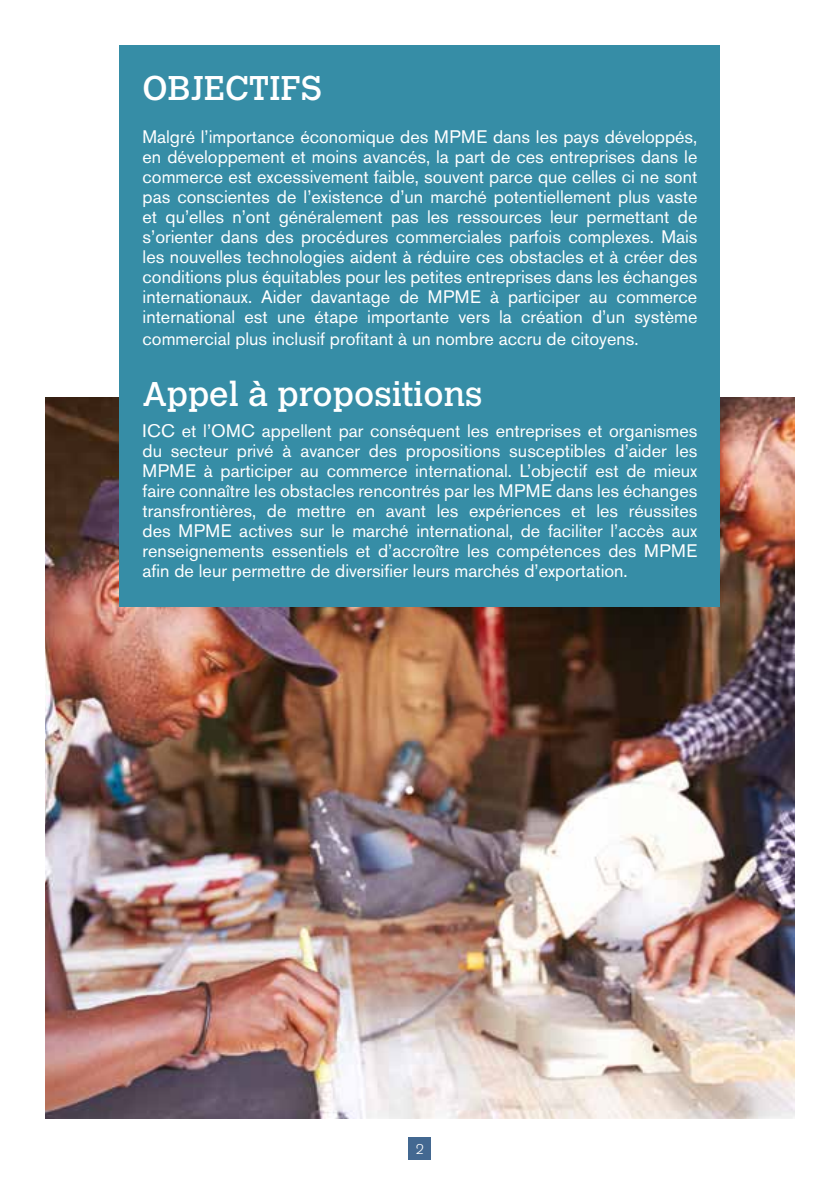
<style>
.page{position:relative;width:840px;height:1191px;background:#fff}
.page>*{position:absolute;margin:0;border:0;box-sizing:border-box;transform-origin:0 0}
.t1{font:34px "Calvert MT Std";color:#fff}
.t2{font:18px/20px "Akzidenz Grotesk BE";color:#fff;text-align:justify}
.t3{font:300 14px "Akzidenz Grotesk BE";color:#fff}
</style>
<div class="page">
<div style="left:408px;top:1137px;width:23px;height:22px;background:#436891"></div>
<img style="left:45px;top:397px;width:749px;height:722px">
<div style="left:120px;top:45px;width:599px;height:562px;background:#368da6"></div>
<h1 class="t1" style="left:142px;top:69px;width:181px">OBJECTIFS</h1>
<p class="t2" style="left:142px;top:127px;width:556px">Malgré l’importance économique des MPME dans les pays développés, en développement et moins avancés, la part de ces entreprises dans le commerce est excessivement faible, souvent parce que celles ci ne sont pas conscientes de l’existence d’un marché potentiellement plus vaste et qu’elles n’ont généralement pas les ressources leur permettant de s’orienter dans des procédures commerciales parfois complexes. Mais les nouvelles technologies aident à réduire ces obstacles et à créer des conditions plus équitables pour les petites entreprises dans les échanges internationaux. Aider davantage de MPME à participer au commerce international est une étape importante vers la création d’un système</p>
<p class="t2" style="left:142px;top:329px;width:497px">commercial plus inclusif profitant à un nombre accru de citoyens.</p>
<h1 class="t1" style="left:142px;top:374px;width:341px">Appel à propositions</h1>
<p class="t2" style="left:142px;top:421px;width:556px">ICC et l’OMC appellent par conséquent les entreprises et organismes du secteur privé à avancer des propositions susceptibles d’aider les MPME à participer au commerce international. L’objectif est de mieux faire connaître les obstacles rencontrés par les MPME dans les échanges transfrontières, de mettre en avant les expériences et les réussites des MPME actives sur le marché international, de faciliter l’accès aux renseignements essentiels et d’accroître les compétences des MPME afin de leur permettre de diversifier leurs marchés d’exportation.</p>
<p class="t3" style="left:415px;top:1141px;width:10px">2</p>
</div>
